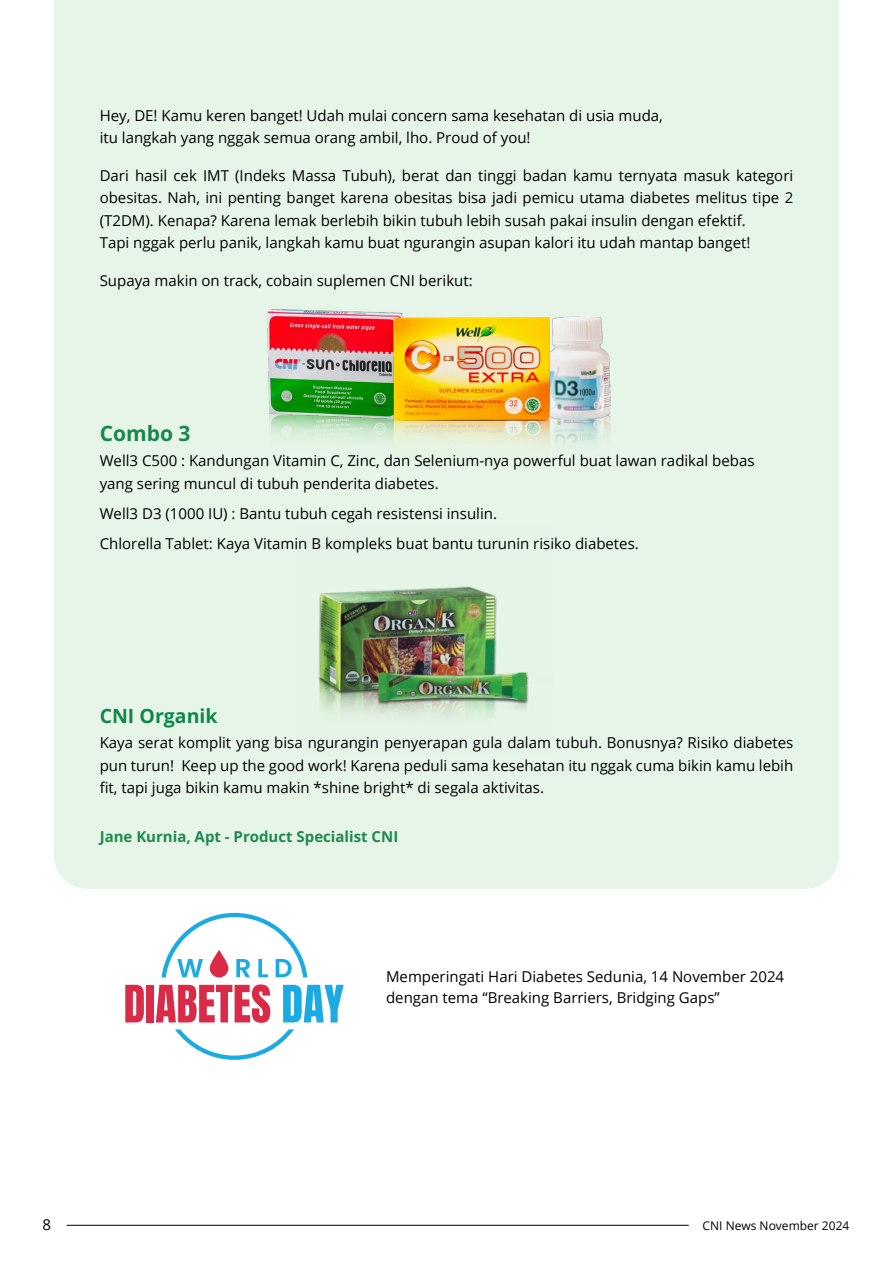
<style>
.page{position:relative;width:893px;height:1263px;background:#fff}
.page>*{position:absolute;margin:0;border:0;box-sizing:border-box;transform-origin:0 0}
.t1{font:700 21px "Open Sans";color:#19864b}
.t2{font:700 19.5px "Open Sans";color:#108749}
.t3{font:15px/22.5px "Open Sans";color:#000}
.t4{font:700 15px "Open Sans";color:#1e8950}
.t5{font:12px "Open Sans";color:#000}
</style>
<div class="page">
<hr style="left:67px;top:1225px;width:622px;height:1px;background:#000">
<div style="left:54px;top:0;width:785px;height:889px;background:#e6f5e7"></div>
<hr style="left:892px;top:0;width:1px;height:1263px;background:#4dabe9">
<img style="left:892px;top:668px;width:1px;height:595px">
<img style="left:296px;top:524px;width:257px;height:233px">
<svg style="left:125px;top:985px;width:19px;height:37px"></svg>
<div style="left:147px;top:985px;width:7px;height:37px;background:#d92b47"></div>
<svg style="left:156px;top:984px;width:114px;height:39px"></svg>
<svg style="left:283px;top:985px;width:61px;height:37px"></svg>
<svg style="left:162px;top:913px;width:145px;height:64px"></svg>
<svg style="left:175px;top:1029px;width:119px;height:31px"></svg>
<img style="left:549px;top:420px;width:63px;height:92px">
<img style="left:267px;top:418px;width:135px;height:99px">
<img style="left:393px;top:420px;width:156px;height:95px">
<img style="left:546px;top:316px;width:66px;height:104px">
<img style="left:267px;top:309px;width:135px;height:109px">
<img style="left:393px;top:318px;width:156px;height:102px">
<p class="t3" style="left:100px;top:104px;width:565px">Hey, DE! Kamu keren banget! Udah mulai concern sama kesehatan di usia muda, itu langkah yang nggak semua orang ambil, lho. Proud of you!</p>
<p class="t3" style="left:100px;top:164px;width:695px">Dari hasil cek IMT (Indeks Massa Tubuh), berat dan tinggi badan kamu ternyata masuk kategori obesitas. Nah, ini penting banget karena obesitas bisa jadi pemicu utama diabetes melitus tipe 2 (T2DM). Kenapa? Karena lemak berlebih bikin tubuh lebih susah pakai insulin dengan efektif.<br>Tapi nggak perlu panik, langkah kamu buat ngurangin asupan kalori itu udah mantap banget!</p>
<p class="t3" style="left:100px;top:269px;width:375px">Supaya makin on track, cobain suplemen CNI berikut:</p>
<h1 class="t1" style="left:100px;top:418px;width:92px">Combo 3</h1>
<p class="t3" style="left:100px;top:449px;width:656px">Well3 C500 : Kandungan Vitamin C, Zinc, dan Selenium-nya powerful buat lawan radikal bebas yang sering muncul di tubuh penderita diabetes.</p>
<p class="t3" style="left:100px;top:498px;width:541px;line-height:30px">Well3 D3 (1000 IU) : Bantu tubuh cegah resistensi insulin.<br>Chlorella Tablet: Kaya Vitamin B kompleks buat bantu turunin risiko diabetes.</p>
<h2 class="t2" style="left:100px;top:702px;width:119px">CNI Organik</h2>
<p class="t3" style="left:100px;top:731px;width:695px;text-align:justify">Kaya serat komplit yang bisa ngurangin penyerapan gula dalam tubuh. Bonusnya? Risiko diabetes pun turun! Keep up the good work! Karena peduli sama kesehatan itu nggak cuma bikin kamu lebih fit, tapi juga bikin kamu makin *shine bright* di segala aktivitas.</p>
<p class="t4" style="left:100px;top:826px;width:300px">Jane Kurnia, Apt - Product Specialist CNI</p>
<p class="t3" style="left:386px;top:965px;width:400px;line-height:21px">Memperingati Hari Diabetes Sedunia, 14 November 2024 dengan tema “Breaking Barriers, Bridging Gaps”</p>
<p class="t3" style="left:43px;top:1213px;width:10px">8</p>
<p class="t5" style="left:703px;top:1217px;width:148px">CNI News November 2024</p>
</div>
